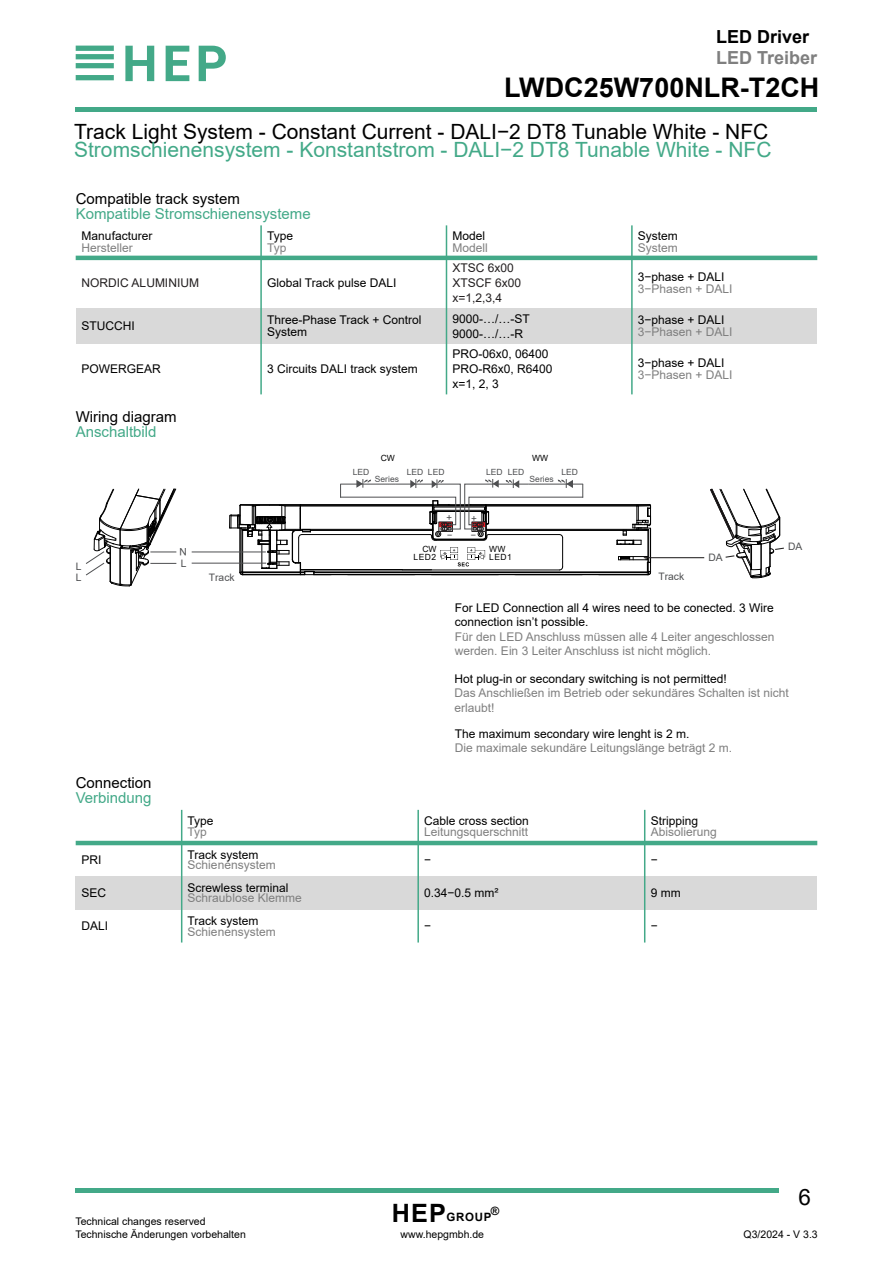
<style>
.page{position:relative;width:893px;height:1263px;background:#fff}
.page>*{position:absolute;margin:0;border:0;box-sizing:border-box;transform-origin:0 0}
.t1{font:700 27px "Arial";color:#000}
.t2{font:22.5px "Arial";color:#000}
.t3{font:21px "Arial";color:#43a988}
.t4{font:21px "Arial";color:#000}
.t5{font:700 18px "Arial";color:#7f7f7f}
.t6{font:700 18px "Arial";color:#000}
.t7{font:15px "Arial";color:#43a988}
.t8{font:15px "Arial";color:#000}
.t9{font:12px/15px "Arial";color:#000}
.t10{font:12px/14.4px "Arial";color:#7f7f7f}
.t11{font:12px/15px "Arial";color:#231f20}
.t12{font:700 11.55px "Arial";letter-spacing:.06em;color:#000}
.t13{font:10.5px/12.6px "Arial";color:#000}
.t14{font:10.35px/11.6px "Arial";color:#4e4f51}
.t15{font:9.9px "Arial";color:#4e4f51}
.t16{font:8.55px "Arial";color:#4e4f51}
.t17{font:8.55px "Arial";letter-spacing:.055em;color:#000}
.t18{font:8.55px "Arial";color:#4e4f51;scale:1.92 1}
.s1{font-size:25.2px}
</style>
<div class="page">
<hr style="left:76px;top:108px;width:741px;height:4px;background:#43a988">
<hr style="left:76px;top:1189px;width:703px;height:4px;background:#43a988">
<svg style="left:76px;top:75px;width:38px;height:5px"></svg>
<svg style="left:76px;top:46px;width:38px;height:22px"></svg>
<svg style="left:125px;top:46px;width:29px;height:35px"></svg>
<svg style="left:166px;top:46px;width:23px;height:35px"></svg>
<svg style="left:199px;top:46px;width:27px;height:35px"></svg>
<hr style="left:486px;top:506px;width:151px;height:1px;background:#000">
<hr style="left:486px;top:529px;width:151px;height:1px;background:#000">
<hr style="left:486px;top:505px;width:151px;height:1px;background:#000">
<hr style="left:486px;top:530px;width:137px;height:1px;background:#000">
<hr style="left:648px;top:530px;width:1px;height:32px;background:#000">
<hr style="left:314px;top:572px;width:334px;height:1px;background:#000">
<hr style="left:598px;top:574px;width:50px;height:1px;background:#000">
<hr style="left:470px;top:504px;width:180px;height:1px;background:#000">
<hr style="left:650px;top:528px;width:1px;height:44px;background:#000">
<svg style="left:618px;top:556px;width:33px;height:19px"></svg>
<svg style="left:617px;top:504px;width:34px;height:41px"></svg>
<hr style="left:192px;top:563px;width:74px;height:1px;background:#4e4f51">
<hr style="left:192px;top:552px;width:73px;height:1px;background:#4e4f51">
<svg style="left:86px;top:488px;width:91px;height:99px"></svg>
<hr style="left:644px;top:557px;width:60px;height:1px;background:#242222">
<svg style="left:710px;top:488px;width:74px;height:90px"></svg>
<div style="left:76px;top:876px;width:741px;height:33px;background:#d9d9d9"></div>
<hr style="left:181px;top:810px;width:1px;height:132px;background:#43a988">
<hr style="left:417px;top:810px;width:2px;height:132px;background:#43a988">
<hr style="left:644px;top:810px;width:1px;height:132px;background:#43a988">
<hr style="left:76px;top:841px;width:741px;height:4px;background:#43a988">
<div style="left:76px;top:308px;width:370px;height:36px;background:#d9d9d9"></div>
<div style="left:446px;top:308px;width:371px;height:36px;background:#d9d9d9"></div>
<hr style="left:260px;top:225px;width:2px;height:169px;background:#43a988">
<hr style="left:446px;top:225px;width:1px;height:169px;background:#43a988">
<hr style="left:631px;top:225px;width:2px;height:169px;background:#43a988">
<hr style="left:76px;top:256px;width:741px;height:4px;background:#43a988">
<svg style="left:229px;top:479px;width:369px;height:96px"></svg>
<h3 class="t6" style="left:716px;top:30px;width:95px">LED Driver</h3>
<h3 class="t5" style="left:716px;top:51px;width:103px">LED Treiber</h3>
<h1 class="t1" style="left:504px;top:77px;width:317px">LWDC25W700NLR-T2CH</h1>
<h3 class="t4" style="left:74px;top:124px;width:696px">Track Light System - Constant Current - DALI−2 DT8 Tunable White - NFC</h3>
<h3 class="t3" style="left:74px;top:142px;width:699px">Stromschienensystem - Konstantstrom - DALI−2 DT8 Tunable White - NFC</h3>
<p class="t8" style="left:76px;top:193px;width:166px">Compatible track system</p>
<p class="t7" style="left:76px;top:208px;width:237px">Kompatible Stromschienensysteme</p>
<p class="t9" style="left:82px;top:229px;width:72px">Manufacturer</p>
<p class="t10" style="left:82px;top:242px;width:53px">Hersteller</p>
<p class="t9" style="left:267px;top:229px;width:28px">Type</p>
<p class="t10" style="left:267px;top:242px;width:21px">Typ</p>
<p class="t11" style="left:82px;top:277px;width:119px">NORDIC ALUMINIUM</p>
<p class="t9" style="left:267px;top:277px;width:131px">Global Track pulse DALI</p>
<p class="t9" style="left:452px;top:229px;width:34px">Model</p>
<p class="t10" style="left:452px;top:242px;width:37px">Modell</p>
<p class="t9" style="left:638px;top:229px;width:42px">System</p>
<p class="t10" style="left:638px;top:242px;width:42px">System</p>
<p class="t11" style="left:452px;top:262px;width:70px">XTSC 6x00<br>XTSCF 6x00 x=1,2,3,4</p>
<p class="t9" style="left:638px;top:271px;width:88px">3−phase + DALI</p>
<p class="t10" style="left:638px;top:283px;width:96px">3−Phasen + DALI</p>
<p class="t9" style="left:82px;top:320px;width:55px">STUCCHI</p>
<p class="t9" style="left:267px;top:315px;width:156px;line-height:12px">Three-Phase Track + Control<br>System</p>
<p class="t9" style="left:452px;top:312px;width:79px">9000-…/…-ST<br>9000-…/…-R</p>
<p class="t9" style="left:638px;top:314px;width:88px">3−phase + DALI</p>
<p class="t10" style="left:638px;top:326px;width:96px">3−Phasen + DALI</p>
<p class="t9" style="left:82px;top:363px;width:81px">POWERGEAR</p>
<p class="t9" style="left:267px;top:363px;width:152px">3 Circuits DALI track system</p>
<p class="t8" style="left:76px;top:411px;width:102px">Wiring diagram</p>
<p class="t7" style="left:76px;top:426px;width:82px">Anschaltbild</p>
<p class="t9" style="left:452px;top:348px;width:102px">PRO-06x0, 06400<br>PRO-R6x0, R6400 x=1, 2, 3</p>
<p class="t9" style="left:638px;top:357px;width:88px">3−phase + DALI</p>
<p class="t10" style="left:638px;top:369px;width:96px">3−Phasen + DALI</p>
<p class="t17" style="left:381px;top:454px;width:16px">CW</p>
<p class="t17" style="left:532px;top:455px;width:18px">WW</p>
<p class="t16" style="left:407px;top:468px;width:39px">LED LED</p>
<p class="t16" style="left:486px;top:469px;width:40px">LED LED</p>
<p class="t16" style="left:561px;top:468px;width:18px">LED</p>
<p class="t16" style="left:353px;top:469px;width:18px">LED</p>
<p class="t16" style="left:375px;top:476px;width:26px">Series</p>
<p class="t16" style="left:530px;top:475px;width:26px">Series</p>
<p class="t15" style="left:452px;top:522px;width:7px;rotate:-180deg">+</p>
<p class="t14" style="left:76px;top:561px;width:7px">L<br>L</p>
<p class="t14" style="left:187px;top:556px;width:9px;rotate:-180deg">N</p>
<p class="t14" style="left:181px;top:558px;width:7px">L</p>
<p class="t14" style="left:209px;top:572px;width:27px">Track</p>
<p class="t8" style="left:76px;top:777px;width:77px">Connection</p>
<p class="t7" style="left:76px;top:792px;width:77px">Verbindung</p>
<p class="t9" style="left:188px;top:815px;width:28px">Type</p>
<p class="t10" style="left:188px;top:826px;width:21px">Typ</p>
<p class="t9" style="left:82px;top:853px;width:22px">PRI</p>
<p class="t9" style="left:188px;top:848px;width:72px">Track system</p>
<p class="t10" style="left:188px;top:859px;width:90px">Schienensystem</p>
<p class="t9" style="left:82px;top:886px;width:26px">SEC</p>
<p class="t9" style="left:188px;top:881px;width:102px">Screwless terminal</p>
<p class="t10" style="left:188px;top:892px;width:116px">Schraublose Klemme</p>
<p class="t9" style="left:82px;top:920px;width:28px">DALI</p>
<p class="t9" style="left:188px;top:914px;width:72px">Track system</p>
<p class="t10" style="left:188px;top:925px;width:90px">Schienensystem</p>
<p class="t17" style="left:422px;top:546px;width:16px">CW</p>
<p class="t17" style="left:413px;top:554px;width:24px">LED2</p>
<p class="t18" style="left:452px;top:539px;width:4px;rotate:-180deg">-</p>
<p class="t18" style="left:476px;top:539px;width:4px;rotate:-180deg">-</p>
<p class="t17" style="left:489px;top:546px;width:18px">WW</p>
<p class="t14" style="left:788px;top:542px;width:16px">DA</p>
<p class="t17" style="left:489px;top:554px;width:24px">LED1</p>
<p class="t14" style="left:708px;top:552px;width:16px">DA</p>
<p class="t14" style="left:658px;top:572px;width:27px">Track</p>
<p class="t9" style="left:455px;top:601px;width:320px;line-height:14.4px">For LED Connection all 4 wires need to be conected. 3 Wire connection isn’t possible.</p>
<p class="t10" style="left:455px;top:630px;width:321px">Für den LED Anschluss müssen alle 4 Leiter angeschlossen werden. Ein 3 Leiter Anschluss ist nicht möglich.</p>
<p class="t9" style="left:455px;top:672px;width:274px">Hot plug-in or secondary switching is not permitted!</p>
<p class="t10" style="left:455px;top:687px;width:336px">Das Anschließen im Betrieb oder sekundäres Schalten ist nicht erlaubt!</p>
<p class="t9" style="left:455px;top:727px;width:236px">The maximum secondary wire lenght is 2 m.</p>
<p class="t10" style="left:455px;top:742px;width:279px">Die maximale sekundäre Leitungslänge beträgt 2 m.</p>
<p class="t9" style="left:424px;top:815px;width:106px">Cable cross section</p>
<p class="t10" style="left:424px;top:826px;width:106px">Leitungsquerschnitt</p>
<p class="t9" style="left:651px;top:815px;width:49px">Stripping</p>
<p class="t10" style="left:651px;top:826px;width:68px">Abisolierung</p>
<p class="t9" style="left:424px;top:853px;width:9px">−</p>
<p class="t9" style="left:651px;top:853px;width:9px">−</p>
<p class="t9" style="left:424px;top:886px;width:76px">0.34−0.5 mm²</p>
<p class="t9" style="left:651px;top:886px;width:32px">9 mm</p>
<p class="t9" style="left:424px;top:920px;width:9px">−</p>
<p class="t9" style="left:651px;top:920px;width:9px">−</p>
<p class="t13" style="left:75px;top:1216px;width:172px">Technical changes reserved<br>Technische Änderungen vorbehalten</p>
<p class="t12" style="left:392px;top:1212px;width:101px"><span class="s1">HEP</span>GROUP</p>
<p class="t12" style="left:491px;top:1206px;width:10px">®</p>
<p class="t13" style="left:401px;top:1229px;width:85px">www.hepgmbh.de</p>
<h2 class="t2" style="left:798px;top:1188px;width:14px">6</h2>
<p class="t13" style="left:744px;top:1229px;width:76px">Q3/2024 - V 3.3</p>
</div>
